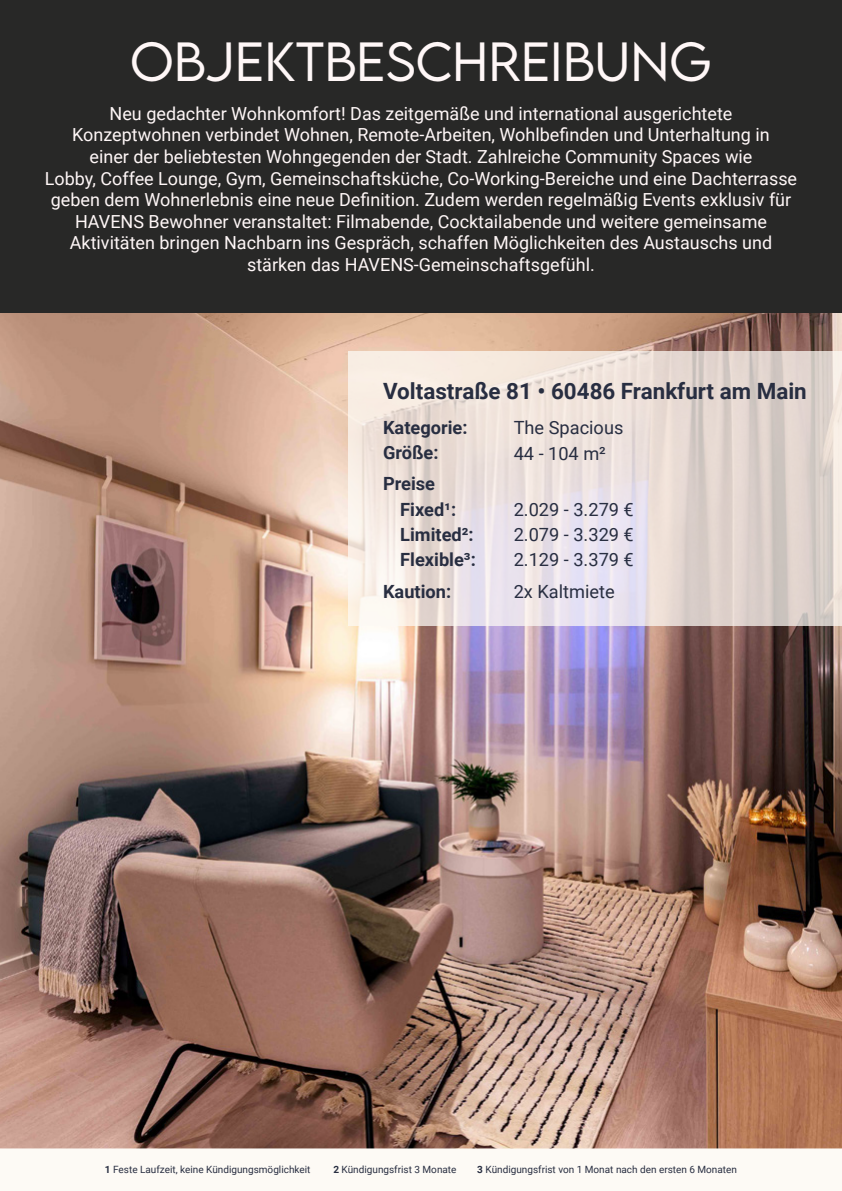
<style>
.page{position:relative;width:842px;height:1191px;background:#fff}
.page>*{position:absolute;margin:0;border:0;box-sizing:border-box;transform-origin:0 0}
.t1{font:300 49px "LEMONMILK";color:#fff7f7}
.t2{font:700 22.4px "Roboto";color:#282e41}
.t3{font:18.2px/25.2px "Roboto";color:#282e41}
.t4{font:700 18.2px/25.5px "Roboto";color:#282e41}
.t5{font:18px/21.6px "Roboto";color:#fff7f7;text-align:center}
.t6{font:10px "Roboto";color:#282e41}
.s1{font-weight:700}
</style>
<div class="page">
<img style="left:0;top:313px;width:842px;height:835px">
<div style="left:0;top:0;width:842px;height:313px;background:#282827"></div>
<svg style="left:0;top:1148px;width:842px;height:1px"></svg>
<svg style="left:349px;top:351px;width:493px;height:275px"></svg>
<h1 class="t1" style="left:130px;top:30px;width:583px">OBJEKTBESCHREIBUNG</h1>
<p class="t5" style="left:45px;top:102px;width:754px">Neu gedachter Wohnkomfort! Das zeitgemäße und international ausgerichtete Konzeptwohnen verbindet Wohnen, Remote-Arbeiten, Wohlbefinden und Unterhaltung in<br>einer der beliebtesten Wohngegenden der Stadt. Zahlreiche Community Spaces wie<br>Lobby, Coffee Lounge, Gym, Gemeinschaftsküche, Co-Working-Bereiche und eine Dachterrasse geben dem Wohnerlebnis eine neue Definition. Zudem werden regelmäßig Events exklusiv für HAVENS Bewohner veranstaltet: Filmabende, Cocktailabende und weitere gemeinsame Aktivitäten bringen Nachbarn ins Gespräch, schaffen Möglichkeiten des Austauschs und stärken das HAVENS-Gemeinschaftsgefühl.</p>
<p class="t2" style="left:383px;top:375px;width:425px">Voltastraße 81 • 60486 Frankfurt am Main</p>
<p class="t4" style="left:383px;top:414px;width:86px;line-height:25.2px">Kategorie:<br>Größe:</p>
<p class="t4" style="left:400px;top:470px;width:77px;text-indent:-17px">Preise<br>Fixed¹:<br>Limited²:<br>Flexible³:</p>
<p class="t3" style="left:514px;top:414px;width:111px">The Spacious<br>44 - 104 m²</p>
<p class="t3" style="left:514px;top:496px;width:122px;text-align:justify">2.029 - 3.279 € 2.079 - 3.329 € 2.129 - 3.379 €</p>
<p class="t4" style="left:383px;top:578px;width:70px">Kaution:</p>
<p class="t3" style="left:514px;top:578px;width:103px">2x Kaltmiete</p>
<p class="t6" style="left:105px;top:1162px;width:207px"><span class="s1">1</span> Feste Laufzeit, keine Kündigungsmöglichkeit</p>
<p class="t6" style="left:333px;top:1162px;width:125px"><span class="s1">2</span> Kündigungsfrist 3 Monate</p>
<p class="t6" style="left:477px;top:1162px;width:261px"><span class="s1">3</span> Kündigungsfrist von 1 Monat nach den ersten 6 Monaten</p>
</div>
